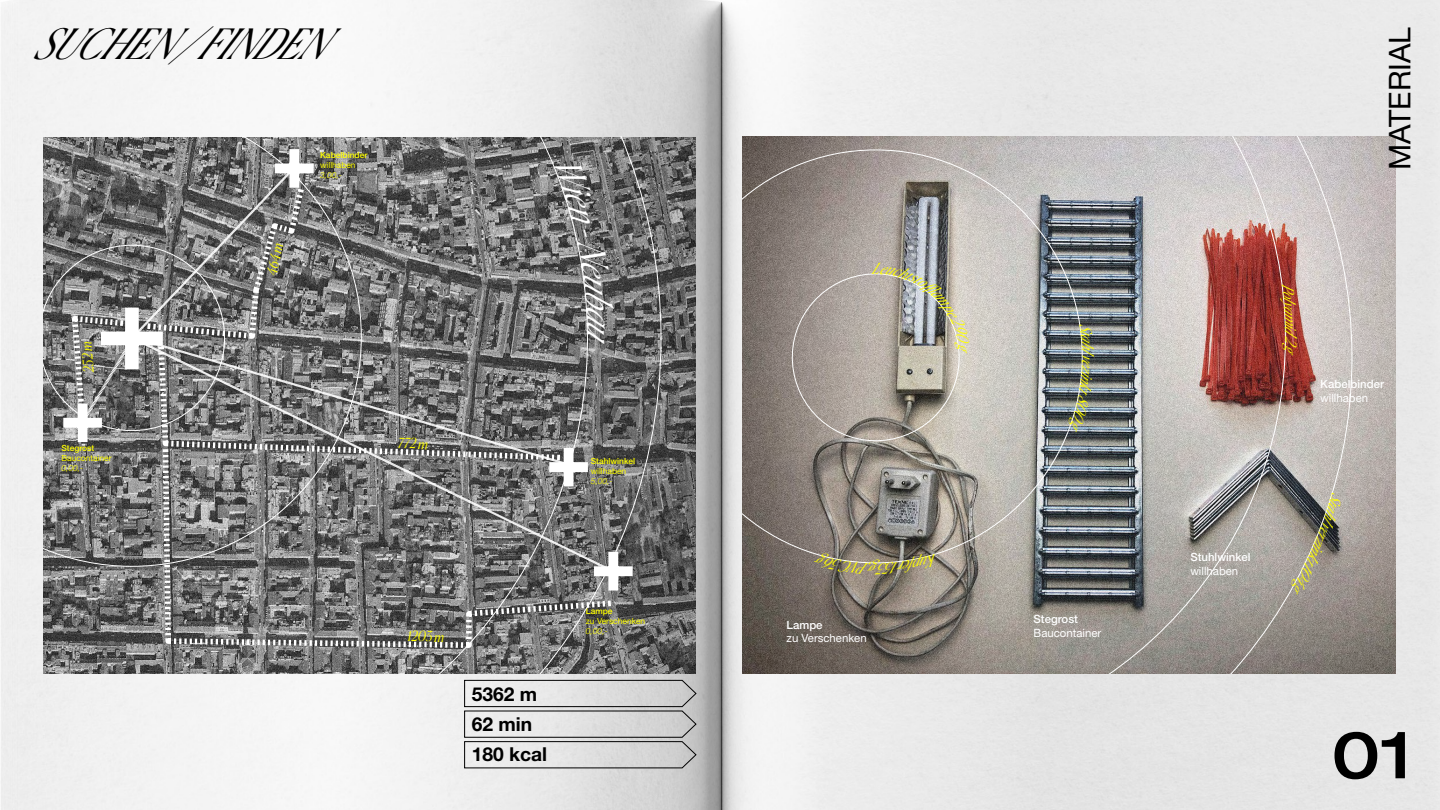
<style>
.page{position:relative;width:1440px;height:810px;background:#fff}
.page>*{position:absolute;margin:0;border:0;box-sizing:border-box;transform-origin:0 0}
.t1{font:500 expanded 65.62px "Helvetica Neue LT Std";color:#000}
.t2{font:italic 300 41.78px "Canela";color:#000}
.t3{font:30px "Helvetica Neue LT Std";color:#000}
.t4{font:700 19.2px "Helvetica Neue LT Std";color:#000}
.t5{font:italic 300 15.23px "Canela";color:#ff0}
.t6{font:italic 300 15.15px "Canela";color:#ff0}
.t7{font:italic 300 14.1px "Canela";color:#ff0}
.t8{font:italic 300 14.02px "Canela";color:#ff0}
.t9{font:500 11.4px/13.6px "Helvetica Neue LT Std";color:#fff}
.t10{font:11.4px/13.6px "Helvetica Neue LT Std";color:#fff}
.t11{font:500 8.4px/10.1px "Helvetica Neue LT Std";color:#ff0}
.t12{font:8.4px/10.1px "Helvetica Neue LT Std";color:#ff0}
.s1{font-weight:500}
.s2{font-weight:300;font-style:italic}
.s3{font-weight:400}
</style>
<div class="page">
<img style="left:1px;top:0;width:1439px;height:810px">
<img style="left:661px;top:137px;width:35px;height:536px">
<svg style="left:44px;top:137px;width:617px;height:536px;background:#6e6e6e"></svg>
<img style="left:1352px;top:137px;width:43px;height:536px">
<img style="left:742px;top:137px;width:610px;height:536px">
<svg style="left:464px;top:680px;width:233px;height:89px;background:#cfcfcf"></svg>
<svg style="left:44px;top:164px;width:571px;height:487px;background:#777"></svg>
<svg style="left:780px;top:261px;width:191px;height:192px;background:#a7a099"></svg>
<svg style="left:1067px;top:324px;width:27px;height:108px;background:#757d81"></svg>
<svg style="left:814px;top:552px;width:121px;height:22px;background:#8a8178"></svg>
<svg style="left:1280px;top:284px;width:17px;height:71px"></svg>
<svg style="left:1290px;top:492px;width:52px;height:103px;background:#898481"></svg>
<p class="t2" style="left:32px;top:12px;width:325px">SUCHEN/FINDEN</p>
<p class="t8" style="left:78px;top:373px;width:32px;rotate:-94deg">252 m</p>
<p class="t12" style="left:61px;top:443px;width:52px"><span class="s1">Stegrost<br></span>Baucontainer<br><span class="s2">0,00,-</span></p>
<p class="t7" style="left:261px;top:272px;width:34px;rotate:-78deg">464 m</p>
<p class="t11" style="left:320px;top:150px;width:49px">Kabelbinder <span class="s3">willhaben<br></span><span class="s2">3,00,-</span></p>
<p class="t7" style="left:398px;top:432px;width:32px;rotate:2deg">772 m</p>
<p class="t11" style="left:591px;top:456px;width:46px">Stahlwinkel <span class="s3">willhaben<br></span><span class="s2">5,00,-</span></p>
<p class="t7" style="left:408px;top:625px;width:38px">1203 m</p>
<p class="t4" style="left:472px;top:682px;width:67px">5362 m</p>
<p class="t4" style="left:472px;top:712px;width:62px">62 min</p>
<p class="t4" style="left:472px;top:743px;width:77px">180 kcal</p>
<p class="t12" style="left:586px;top:606px;width:61px"><span class="s1">Lampe<br></span>zu Verschenken<br><span class="s2">0,00,-</span></p>
<p class="t6" style="left:871px;top:257px;width:19px">L</p>
<p class="t6" style="left:878px;top:580px;width:19px;rotate:-180deg">g</p>
<p class="t10" style="left:787px;top:618px;width:82px"><span class="s1">Lampe<br></span>zu Verschenken</p>
<p class="t5" style="left:1100px;top:354px;width:17px;rotate:90deg">v</p>
<p class="t10" style="left:1034px;top:612px;width:69px"><span class="s1">Stegrost<br></span>Baucontainer</p>
<p class="t3" style="left:1382px;top:170px;width:144px;rotate:-90deg">MATERIAL</p>
<p class="t6" style="left:1303px;top:336px;width:18px;rotate:90deg">2</p>
<p class="t9" style="left:1320px;top:377px;width:65px">Kabelbinder <span class="s3">willhaben</span></p>
<p class="t9" style="left:1190px;top:550px;width:62px">Stuhlwinkel <span class="s3">willhaben</span></p>
<p class="t1" style="left:1332px;top:714px;width:83px">01</p>
</div>
